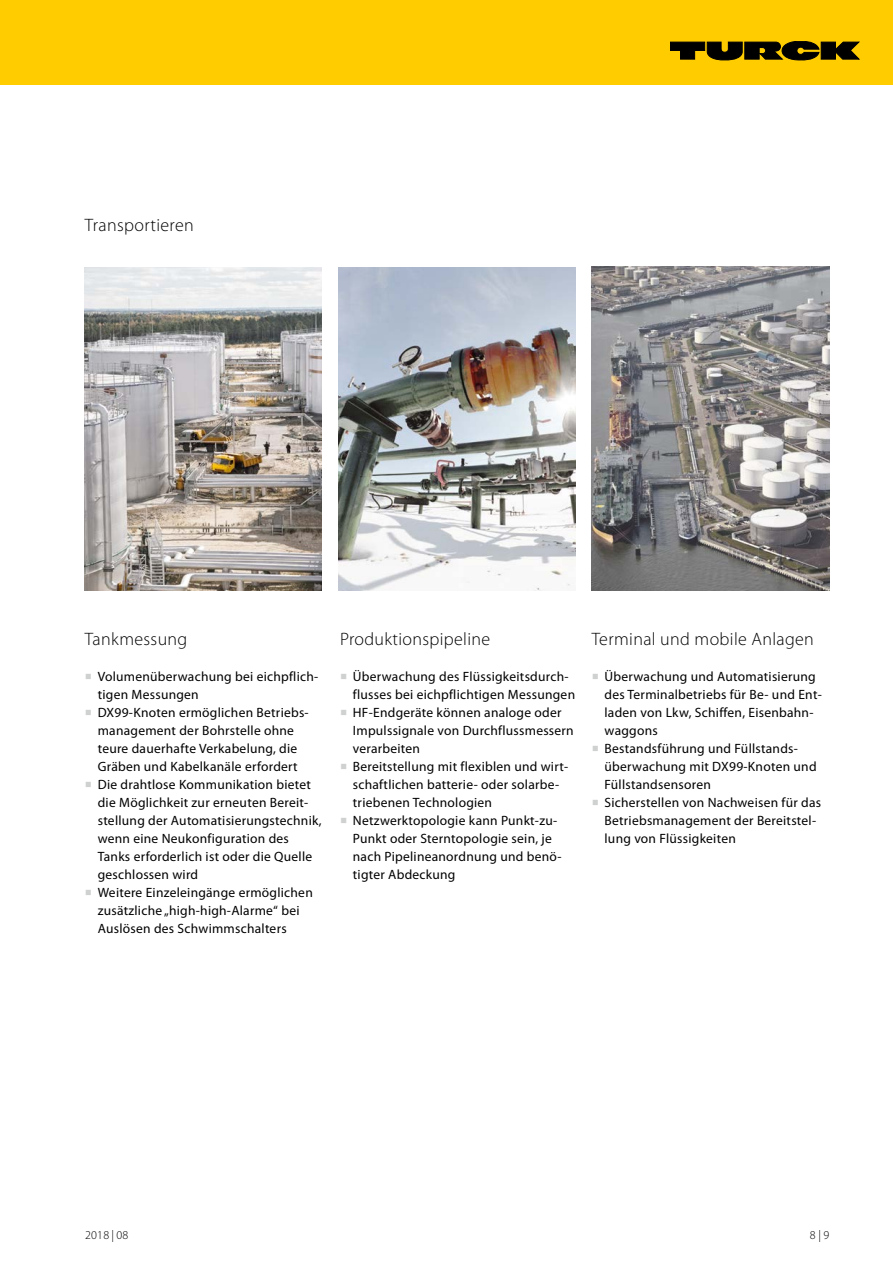
<style>
.page{position:relative;width:893px;height:1263px;background:#fff}
.page>*{position:absolute;margin:0;border:0;box-sizing:border-box;transform-origin:0 0}
.t1{font:300 18px "Myriad Pro";letter-spacing:.02em;color:#000}
.t2{font:13.5px/18px "Myriad Pro";letter-spacing:.02em;color:#000}
.t3{font:300 12px "Myriad Pro";letter-spacing:.02em;color:#000}
.s1{font-family:"Minion Pro";font-size:18px;color:#cfd0d0}
</style>
<div class="page">
<div style="left:0;top:0;width:893px;height:85px;background:#fc0"></div>
<svg style="left:670px;top:41px;width:189px;height:19px"></svg>
<img style="left:85px;top:267px;width:237px;height:324px">
<img style="left:339px;top:267px;width:236px;height:324px">
<img style="left:592px;top:267px;width:237px;height:324px">
<h1 class="t1" style="left:85px;top:214px;width:110px">Transportieren</h1>
<h1 class="t1" style="left:85px;top:628px;width:104px">Tankmessung</h1>
<p class="t2" style="left:98px;top:667px;width:222px;text-indent:-13px"><span class="s1">■</span> Volumenüberwachung bei eichpflich&shy;tigen Messungen</p>
<p class="t2" style="left:85px;top:703px;width:225px;text-align:center"><span class="s1">■</span> DX99-Knoten ermöglichen Betriebs&shy;management der Bohrstelle ohne teure dauerhafte Verkabelung, die Gräben und Kabelkanäle erfordert</p>
<p class="t2" style="left:98px;top:775px;width:225px;text-indent:-13px"><span class="s1">■</span> Die drahtlose Kommunikation bietet die Möglichkeit zur erneuten Bereit&shy;stellung der Automatisierungstechnik, wenn eine Neukonfiguration des Tanks erforderlich ist oder die Quelle geschlossen wird</p>
<p class="t2" style="left:98px;top:883px;width:217px;text-indent:-13px"><span class="s1">■</span> Weitere Einzeleingänge ermöglichen zusätzliche „high-high-Alarme“ bei<br>Auslösen des Schwimmschalters</p>
<h1 class="t1" style="left:340px;top:628px;width:152px">Produktionspipeline</h1>
<p class="t2" style="left:353px;top:667px;width:224px;text-indent:-13px"><span class="s1">■</span> Überwachung des Flüssigkeitsdurch&shy;flusses bei eichpflichtigen Messungen</p>
<p class="t2" style="left:353px;top:703px;width:222px;text-indent:-13px"><span class="s1">■</span> HF-Endgeräte können analoge oder<br>Impulssignale von Durchflussmessern verarbeiten</p>
<p class="t2" style="left:353px;top:757px;width:217px;text-indent:-13px"><span class="s1">■</span> Bereitstellung mit flexiblen und wirt&shy;schaftlichen batterie- oder solarbe&shy;triebenen Technologien</p>
<p class="t2" style="left:353px;top:811px;width:210px;text-indent:-13px"><span class="s1">■</span> Netzwerktopologie kann Punkt-zu-<br>Punkt oder Sterntopologie sein, je nach Pipelineanordnung und benö&shy;tigter Abdeckung</p>
<h1 class="t1" style="left:592px;top:628px;width:224px">Terminal und mobile Anlagen</h1>
<p class="t2" style="left:604px;top:667px;width:219px;text-indent:-13px"><span class="s1">■</span> Überwachung und Automatisierung des Terminalbetriebs für Be- und Ent&shy;laden von Lkw, Schiffen, Eisenbahn&shy;waggons</p>
<p class="t2" style="left:604px;top:739px;width:214px;text-indent:-13px"><span class="s1">■</span> Bestandsführung und Füllstands&shy;überwachung mit DX99-Knoten und<br>Füllstandsensoren</p>
<p class="t2" style="left:604px;top:793px;width:218px;text-indent:-13px"><span class="s1">■</span> Sicherstellen von Nachweisen für das<br>Betriebsmanagement der Bereitstel&shy;lung von Flüssigkeiten</p>
<p class="t3" style="left:85px;top:1228px;width:45px">2018 | 08</p>
<p class="t3" style="left:810px;top:1228px;width:21px">8|9</p>
</div>
